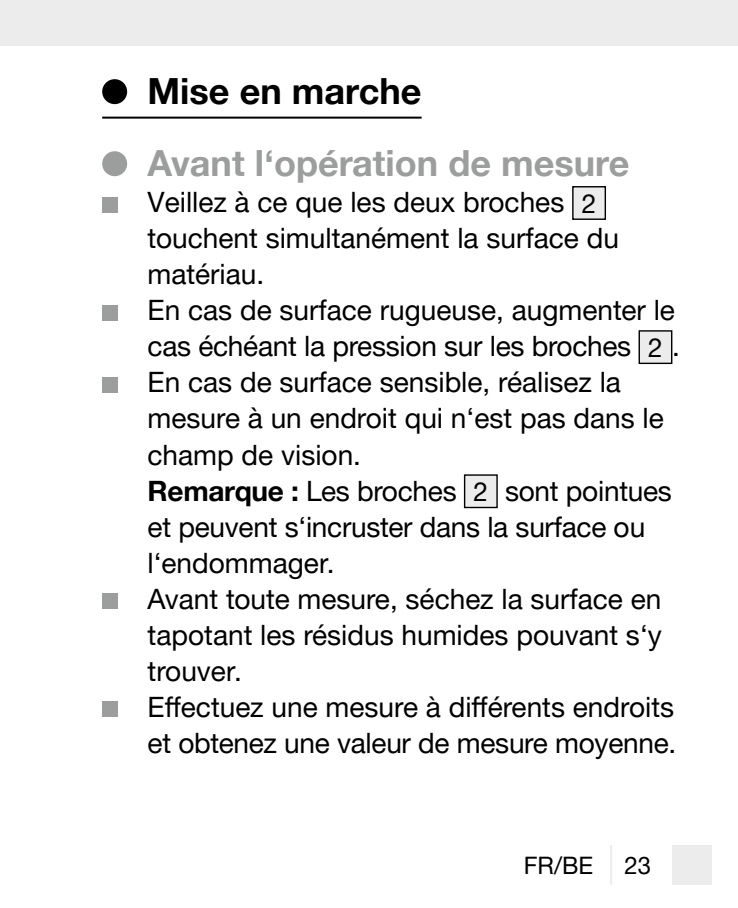
<style>
.page{position:relative;width:738px;height:908px;background:#fff}
.page>*{position:absolute;margin:0;border:0;box-sizing:border-box;transform-origin:0 0}
.t1{font:700 36px "Helvetica Neue Parkside";color:#9c9d9d}
.t2{font:700 36px "Helvetica Neue Parkside";color:#000}
.t3{font:28px/36px "Helvetica Neue Parkside";color:#000}
.t4{font:24px "Helvetica Neue Parkside";color:#000}
.s1{font-size:26px}
.s2{font-weight:700}
</style>
<div class="page">
<div style="left:0;top:0;width:737px;height:45px;background:#ececec"></div>
<div style="left:671px;top:844px;width:40px;height:40px;background:#ececec"></div>
<hr style="left:609px;top:844px;width:2px;height:40px;background:#ececec">
<hr style="left:102px;top:117px;width:319px;height:2px;background:#000">
<div style="left:102px;top:79px;width:25px;height:25px;background:#000;border-radius:50%"></div>
<div style="left:102px;top:151px;width:25px;height:25px;background:#9c9d9d;border-radius:50%"></div>
<div style="left:102px;top:197px;width:15px;height:15px;background:#9c9d9d"></div>
<div style="left:572px;top:187px;width:33px;height:32px;background:#ececec"></div>
<div style="left:571px;top:186px;width:34px;height:34px;border:1px solid #000"></div>
<div style="left:102px;top:305px;width:15px;height:15px;background:#9c9d9d"></div>
<div style="left:638px;top:331px;width:33px;height:32px;background:#ececec"></div>
<div style="left:638px;top:330px;width:34px;height:34px;border:1px solid #000"></div>
<div style="left:102px;top:377px;width:15px;height:15px;background:#9c9d9d"></div>
<div style="left:464px;top:475px;width:32px;height:32px;background:#ececec"></div>
<div style="left:463px;top:474px;width:34px;height:34px;border:1px solid #000"></div>
<div style="left:102px;top:593px;width:15px;height:15px;background:#9c9d9d"></div>
<div style="left:102px;top:701px;width:15px;height:15px;background:#9c9d9d"></div>
<p class="t2" style="left:147px;top:71px;width:275px">Mise en marche</p>
<p class="t1" style="left:147px;top:143px;width:483px">Avant l‘opération de mesure</p>
<p class="t3" style="left:147px;top:184px;width:533px">Veillez à ce que les deux broches <span class="s1">2 </span>touchent simultanément la surface du matériau.<br>En cas de surface rugueuse, augmenter le cas échéant la pression sur les broches <span class="s1">2</span> .<br>En cas de surface sensible, réalisez la mesure à un endroit qui n‘est pas dans le champ de vision.<br><span class="s2">Remarque :</span> Les broches <span class="s1">2</span> sont pointues et peuvent s‘incruster dans la surface ou l‘endommager.<br>Avant toute mesure, séchez la surface en tapotant les résidus humides pouvant s‘y trouver.<br>Effectuez une mesure à différents endroits et obtenez une valeur de mesure moyenne.</p>
<p class="t4" style="left:523px;top:851px;width:71px">FR/BE</p>
<p class="t4" style="left:624px;top:851px;width:28px">23</p>
</div>
